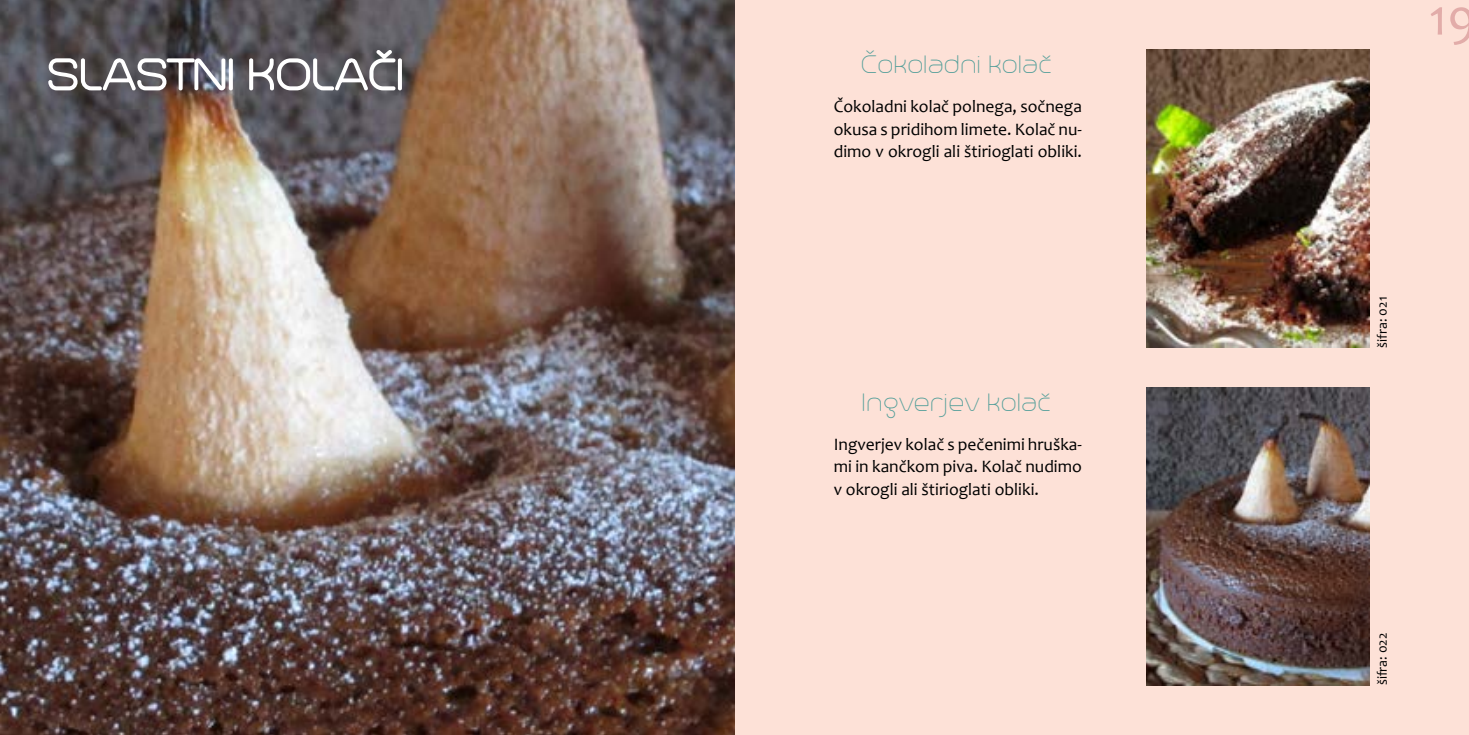
<style>
.page{position:relative;width:1469px;height:735px;background:#fff}
.page>*{position:absolute;margin:0;border:0;box-sizing:border-box;transform-origin:0 0}
.t1{font:52.5px "Candara";color:#e2aca9}
.t2{font:100 31.5px "Trench";letter-spacing:-.01em;color:#529e99}
.t3{font:17.5px/22.8px "Candara";color:#000;text-align:justify}
.t4{font:14px "Candara";color:#000}
</style>
<div class="page">
<div style="left:0;top:0;width:1468px;height:734px;background:#fde1d7"></div>
<img style="left:0;top:0;width:734px;height:734px">
<svg style="left:47px;top:55px;width:180px;height:46px;background:#7b7678"></svg>
<div style="left:229px;top:58px;width:4px;height:32px;border:3px solid #fff"></div>
<svg style="left:248px;top:48px;width:149px;height:53px;background:#777579"></svg>
<div style="left:398px;top:58px;width:4px;height:32px;border:3px solid #fff"></div>
<img style="left:1146px;top:50px;width:223px;height:297px">
<img style="left:1146px;top:387px;width:223px;height:298px">
<h2 class="t2" style="left:862px;top:50px;width:193px">Čokoladni kolač</h2>
<p class="t3" style="left:833px;top:95px;width:250px">Čokoladni kolač polnega, sočnega okusa s pridihom limete. Kolač nu&shy;dimo v okrogli ali štirioglati obliki.</p>
<h2 class="t2" style="left:863px;top:387px;width:191px">Ingverjev kolač</h2>
<p class="t3" style="left:833px;top:432px;width:250px">Ingverjev kolač s pečenimi hruška&shy;mi in kančkom piva. Kolač nudimo v okrogli ali štirioglati obliki.</p>
<h1 class="t1" style="left:1428px;top:-15px;width:49px">19</h1>
<p class="t4" style="left:1373px;top:347px;width:53px;rotate:-90deg">šifra: 021</p>
<p class="t4" style="left:1373px;top:685px;width:54px;rotate:-90deg">šifra: 022</p>
</div>
